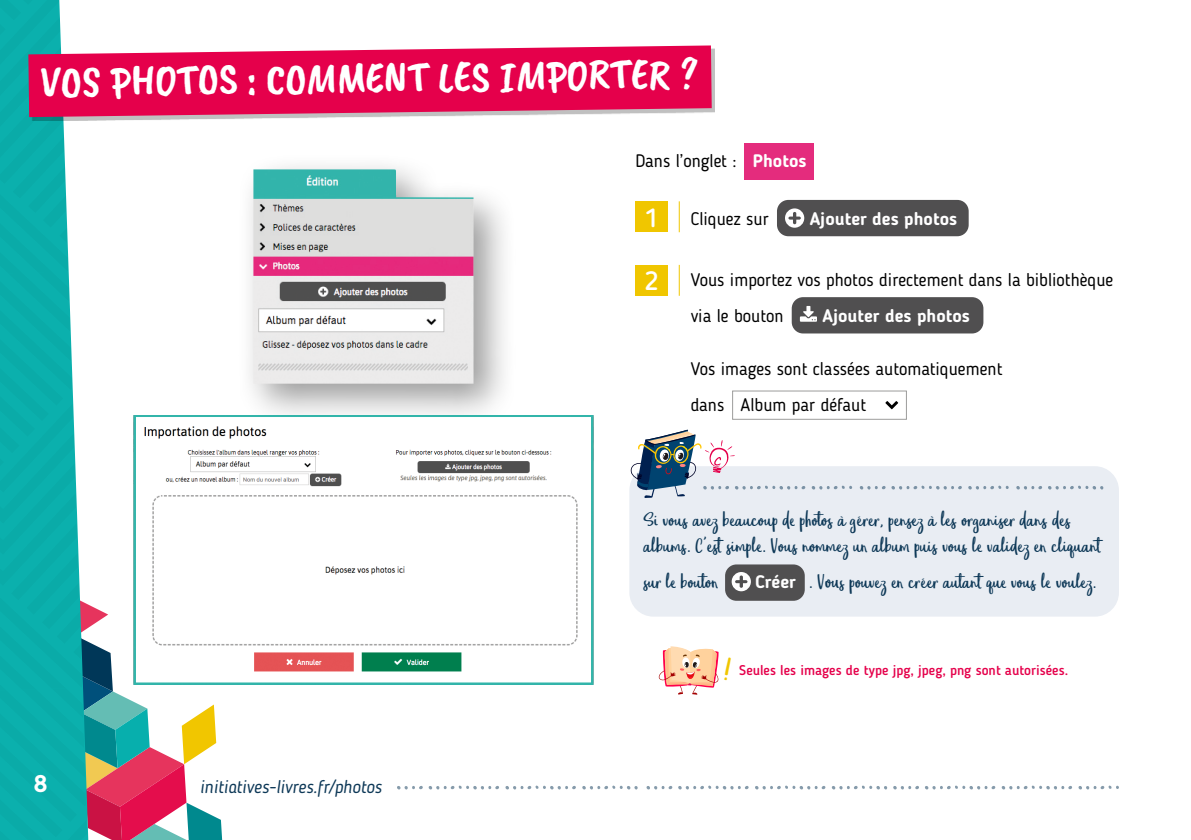
<style>
.page{position:relative;width:1191px;height:840px;background:#fff}
.page>*{position:absolute;margin:0;border:0;box-sizing:border-box;transform-origin:0 0}
.t1{font:44px "Caveat Brush";color:#fff}
.t2{font:500 26px "Blogger Sans";color:#fff}
.t3{font:700 24px "Blogger Sans";color:#fff}
.t4{font:22px/26.4px "Eufoniem One";color:#0d3857}
.t5{font:18px/36px "Blogger Sans";color:#000}
.t6{font:700 18px "Blogger Sans";color:#fff}
.t7{font:italic 18px "Blogger Sans";color:#0d3857}
.t8{font:500 14px "Blogger Sans";color:#e5004b}
.s1{font-weight:700;color:#fff}
.s2{font-family:"Blogger Sans";font-weight:700;font-size:18px;color:#fff}
.s3{font-size:24px}
</style>
<div class="page">
<svg style="left:0;top:0;width:223px;height:839px"></svg>
<svg style="left:505px;top:785px;width:71px;height:4px"></svg>
<svg style="left:582px;top:785px;width:55px;height:4px"></svg>
<svg style="left:397px;top:785px;width:102px;height:4px"></svg>
<svg style="left:755px;top:785px;width:70px;height:4px"></svg>
<svg style="left:831px;top:785px;width:56px;height:4px"></svg>
<svg style="left:646px;top:786px;width:26px;height:3px"></svg>
<svg style="left:678px;top:785px;width:70px;height:4px"></svg>
<svg style="left:1001px;top:785px;width:71px;height:4px"></svg>
<svg style="left:1078px;top:785px;width:41px;height:4px"></svg>
<svg style="left:893px;top:785px;width:26px;height:4px"></svg>
<svg style="left:925px;top:785px;width:70px;height:4px"></svg>
<div style="left:629px;top:466px;width:490px;height:150px;background:#e9edf3;border-radius:24px"></div>
<div style="left:31px;top:49px;width:684px;height:72px;background:#000;opacity:.25"></div>
<svg style="left:28px;top:45px;width:683px;height:72px;background:#e31d5e"></svg>
<div style="left:635px;top:201px;width:33px;height:31px;background:#f0c600"></div>
<div style="left:635px;top:265px;width:33px;height:30px;background:#f0c600"></div>
<hr style="left:679px;top:201px;width:1px;height:31px;background:#f0c600">
<hr style="left:679px;top:265px;width:1px;height:30px;background:#f0c600">
<div style="left:236px;top:152px;width:282px;height:276px;background:#000;opacity:.4"></div>
<img style="left:253px;top:169px;width:220px;height:214px">
<div style="left:777px;top:200px;width:191px;height:36px;background:#504f50;border-radius:11px"></div>
<div style="left:725px;top:564px;width:79px;height:36px;background:#504f50;border-radius:11px"></div>
<div style="left:791px;top:297px;width:192px;height:36px;background:#504f50;border-radius:11px"></div>
<div style="left:785px;top:208px;width:19px;height:19px;background:#fff;border-radius:50%"></div>
<svg style="left:788px;top:212px;width:13px;height:12px"></svg>
<svg style="left:800px;top:306px;width:17px;height:15px"></svg>
<img style="left:133px;top:415px;width:460px;height:269px">
<div style="left:732px;top:390px;width:174px;height:29px;border:1px solid #9d9d9c"></div>
<svg style="left:885px;top:401px;width:13px;height:8px"></svg>
<svg style="left:731px;top:571px;width:20px;height:20px"></svg>
<svg style="left:735px;top:575px;width:12px;height:12px"></svg>
<svg style="left:811px;top:485px;width:41px;height:4px"></svg>
<svg style="left:968px;top:485px;width:40px;height:4px"></svg>
<svg style="left:859px;top:486px;width:26px;height:3px"></svg>
<svg style="left:891px;top:485px;width:71px;height:4px"></svg>
<svg style="left:1016px;top:486px;width:26px;height:3px"></svg>
<svg style="left:1048px;top:485px;width:55px;height:4px"></svg>
<svg style="left:629px;top:429px;width:176px;height:68px"></svg>
<div style="left:744px;top:143px;width:70px;height:37px;background:#e42c7d"></div>
<svg style="left:658px;top:646px;width:61px;height:49px"></svg>
<h1 class="t1" style="left:40px;top:58px;width:660px;rotate:-1deg">VOS PHOTOS : COMMENT LES IMPORTER ?</h1>
<p class="t5" style="left:635px;top:143px;width:173px">Dans l’onglet : <span class="s1">Photos</span></p>
<p class="t2" style="left:645px;top:202px;width:15px">1</p>
<p class="t2" style="left:645px;top:265px;width:15px">2</p>
<p class="t5" style="left:691px;top:200px;width:79px">Cliquez sur</p>
<p class="t6" style="left:809px;top:207px;width:149px">Ajouter des photos</p>
<p class="t5" style="left:691px;top:261px;width:424px">Vous importez vos photos directement dans la bibliothèque via le bouton</p>
<p class="t6" style="left:822px;top:304px;width:149px">Ajouter des photos</p>
<p class="t5" style="left:691px;top:350px;width:313px">Vos images sont classées automatiquement dans Album par défaut</p>
<p class="t4" style="left:643px;top:507px;width:459px">Si vous avez beaucoup de photos à gérer, pensez à les organiser dans des albums. C'est simple. Vous nommez un album puis vous le validez en cliquant</p>
<p class="t4" style="left:643px;top:570px;width:77px">sur le bouton</p>
<p class="t4" style="left:755px;top:570px;width:343px"><span class="s2">Créer</span> . V<span class="s3">ou</span>s pouvez en créer autant que vous le voulez.</p>
<p class="t3" style="left:34px;top:768px;width:14px">8</p>
<p class="t7" style="left:200px;top:775px;width:183px">initiatives-livres.fr/photos</p>
<p class="t8" style="left:739px;top:661px;width:330px">Seules les images de type jpg, jpeg, png sont autorisées.</p>
</div>
